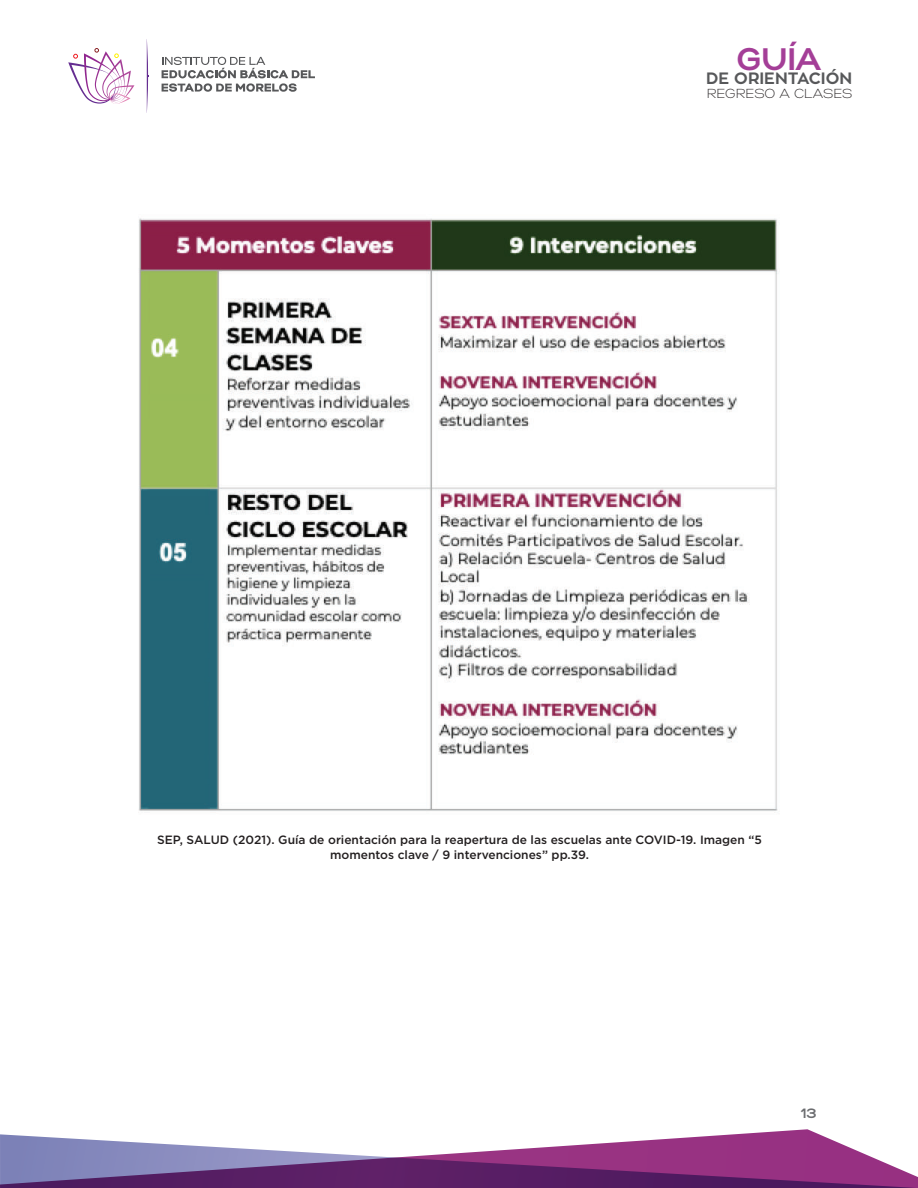
<style>
.page{position:relative;width:918px;height:1188px;background:#fff}
.page>*{position:absolute;margin:0;border:0;box-sizing:border-box;transform-origin:0 0}
.t1{font:31.05px "Gabriel Sans Bold";color:#a43e97}
.t2{font:700 16.35px "Zona Pro";color:#57585a}
.t3{font:13.5px "Gabriel Sans Bold";color:#6c6d70}
.t4{font:13.05px "Gabriel Sans Light";color:#231f20}
.t5{font:500 12px/15px "Gotham";color:#231f20;text-align:center}
</style>
<div class="page">
<svg style="left:0;top:1129px;width:918px;height:59px"></svg>
<svg style="left:147px;top:42px;width:1px;height:68px"></svg>
<svg style="left:68px;top:48px;width:66px;height:56px"></svg>
<svg style="left:162px;top:57px;width:153px;height:35px"></svg>
<img style="left:139px;top:218px;width:639px;height:595px">
<h1 class="t1" style="left:737px;top:40px;width:85px">GUÍA</h1>
<h2 class="t2" style="left:706px;top:68px;width:148px">DE ORIENTACIÓN</h2>
<p class="t4" style="left:707px;top:86px;width:147px">REGRESO A CLASES</p>
<p class="t5" style="left:157px;top:832px;width:606px">SEP, SALUD (2021). Guía de orientación para la reapertura de las escuelas ante COVID-19. Imagen “5 momentos clave / 9 intervenciones” pp.39.</p>
<p class="t3" style="left:801px;top:1105px;width:17px">13</p>
</div>
